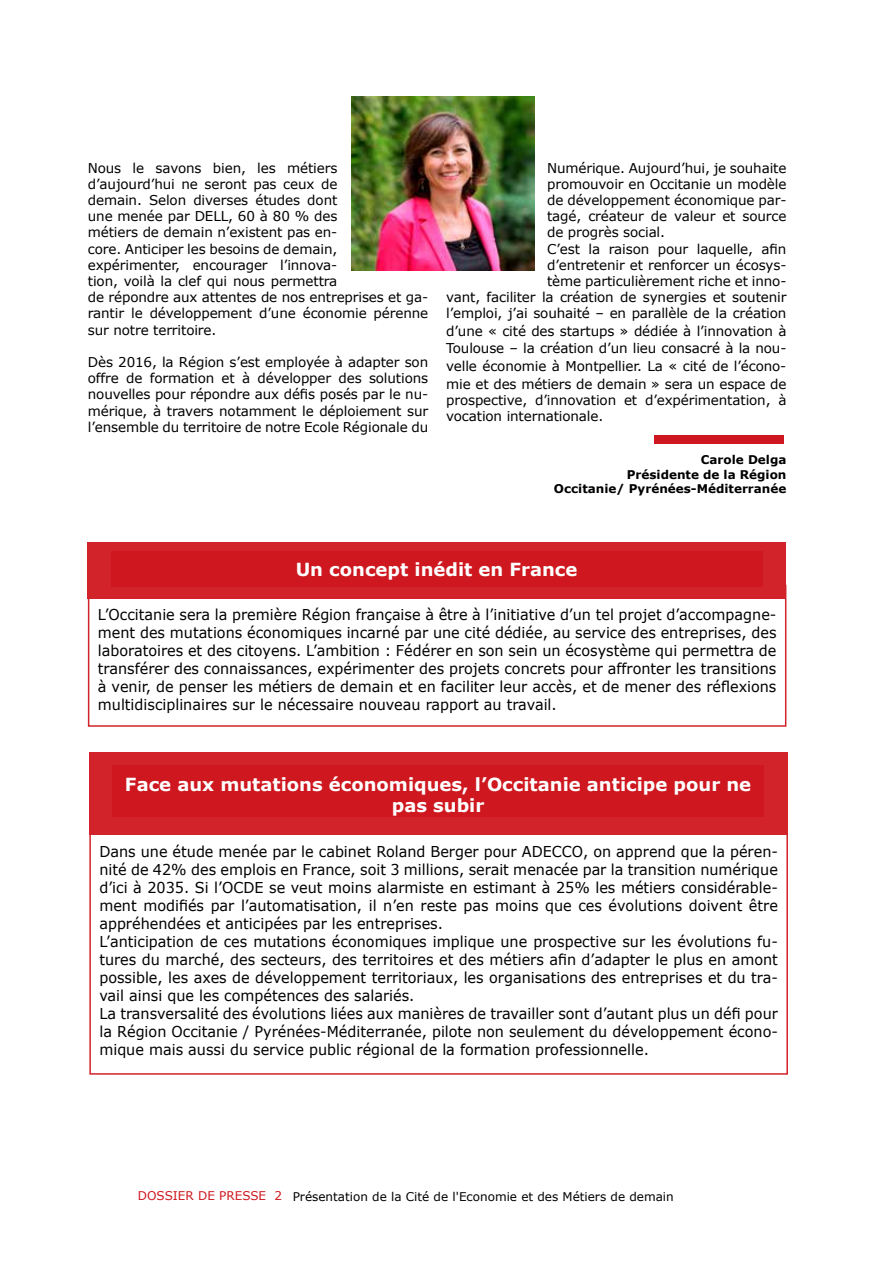
<style>
.page{position:relative;width:893px;height:1263px;background:#fff}
.page>*{position:absolute;margin:0;border:0;box-sizing:border-box;transform-origin:0 0}
.t1{font:700 18px/21.6px "Verdana";color:#fff;text-align:center}
.t2{font:15px/18px "Verdana";color:#000;text-align:justify;scale:.96 1}
.t3{font:13.5px/16.2px "Verdana";letter-spacing:-.01em;color:#000}
.t4{font:12px "Verdana";color:#000}
.t5{font:700 12px/14.4px "Verdana";color:#000;text-align:right}
.s1{color:#ce171e}
</style>
<div class="page">
<div style="left:654px;top:436px;width:130px;height:8px;background:#ce171e"></div>
<img style="left:351px;top:96px;width:183px;height:175px">
<div style="left:88px;top:585px;width:698px;height:142px;border:2px solid #d2232a"></div>
<div style="left:88px;top:542px;width:698px;height:57px;background:#d2232a"></div>
<div style="left:111px;top:551px;width:651px;height:35px;background:#ce171e"></div>
<div style="left:89px;top:753px;width:699px;height:82px;background:#d2232a"></div>
<div style="left:112px;top:765px;width:652px;height:52px;background:#ce171e"></div>
<p class="t3" style="left:88px;top:159px;width:342px">Nous le savons bien, les métiers<br>d’aujourd’hui ne seront pas ceux de<br>demain. Selon diverses études dont<br>une menée par DELL, 60 à 80 % des<br>métiers de demain n’existent pas en-<br>core. Anticiper les besoins de demain, expérimenter, encourager l’innova-<br>tion, voilà la clef qui nous permettra<br>de répondre aux attentes de nos entreprises et ga&shy;rantir le développement d’une économie pérenne sur notre territoire.</p>
<p class="t3" style="left:88px;top:354px;width:342px;text-align:justify">Dès 2016, la Région s’est employée à adapter son offre de formation et à développer des solutions nouvelles pour répondre aux défis posés par le nu&shy;mérique, à travers notamment le déploiement sur l’ensemble du territoire de notre Ecole Régionale du</p>
<p class="t3" style="left:547px;top:159px;width:241px">Numérique. Aujourd’hui, je souhaite</p>
<p class="t3" style="left:547px;top:176px;width:241px">promouvoir en Occitanie un modèle</p>
<p class="t3" style="left:547px;top:192px;width:241px">de développement économique par-</p>
<p class="t3" style="left:547px;top:208px;width:241px">tagé, créateur de valeur et source</p>
<p class="t3" style="left:547px;top:224px;width:119px">de progrès social.</p>
<p class="t3" style="left:547px;top:240px;width:241px">C’est la raison pour laquelle, afin</p>
<p class="t3" style="left:547px;top:257px;width:241px">d’entretenir et renforcer un écosys-</p>
<p class="t3" style="left:547px;top:273px;width:241px">tème particulièrement riche et inno-</p>
<p class="t3" style="left:446px;top:289px;width:342px">vant, faciliter la création de synergies et soutenir</p>
<p class="t3" style="left:446px;top:305px;width:342px">l’emploi, j’ai souhaité – en parallèle de la création</p>
<p class="t3" style="left:446px;top:323px;width:342px">d’une « cité des startups » dédiée à l’innovation à<br>Toulouse – la création d’un lieu consacré à la nou-</p>
<p class="t3" style="left:446px;top:357px;width:342px;line-height:18px">velle économie à Montpellier. La « cité de l’écono&shy;mie et des métiers de demain » sera un espace de</p>
<p class="t3" style="left:446px;top:392px;width:342px">prospective, d’innovation et d’expérimentation, à vocation internationale.</p>
<p class="t5" style="left:554px;top:452px;width:234px">Carole Delga<br>Présidente de la Région<br>Occitanie/ Pyrénées-Méditerranée</p>
<p class="t1" style="left:296px;top:558px;width:283px">Un concept inédit en France</p>
<p class="t2" style="left:98px;top:606px;width:708px">L’Occitanie sera la première Région française à être à l’initiative d’un tel projet d’accompagne&shy;ment des mutations économiques incarné par une cité dédiée, au service des entreprises, des laboratoires et des citoyens. L’ambition : Fédérer en son sein un écosystème qui permettra de transférer des connaissances, expérimenter des projets concrets pour affronter les transitions à venir, de penser les métiers de demain et en faciliter leur accès, et de mener des réflexions multidisciplinaires sur le nécessaire nouveau rapport au travail.</p>
<p class="t1" style="left:125px;top:773px;width:628px">Face aux mutations économiques, l’Occitanie anticipe pour ne pas subir</p>
<p class="t2" style="left:99px;top:842px;width:708px;text-align:left">Dans une étude menée par le cabinet Roland Berger pour ADECCO, on apprend que la péren&shy;nité de 42% des emplois en France, soit 3 millions, serait menacée par la transition numérique d’ici à 2035. Si l’OCDE se veut moins alarmiste en estimant à 25% les métiers considérable&shy;ment modifiés par l’automatisation, il n’en reste pas moins que ces évolutions doivent être appréhendées et anticipées par les entreprises.<br>L’anticipation de ces mutations économiques implique une prospective sur les évolutions fu&shy;tures du marché, des secteurs, des territoires et des métiers afin d’adapter le plus en amont possible, les axes de développement territoriaux, les organisations des entreprises et du tra&shy;vail ainsi que les compétences des salariés.<br>La transversalité des évolutions liées aux manières de travailler sont d’autant plus un défi pour la Région Occitanie / Pyrénées-Méditerranée, pilote non seulement du développement écono&shy;mique mais aussi du service public régional de la formation professionnelle.</p>
<p class="t4" style="left:138px;top:1188px;width:537px"><span class="s1">DOSSIER DE PRESSE 2</span> Présentation de la Cité de l'Economie et des Métiers de demain</p>
</div>
